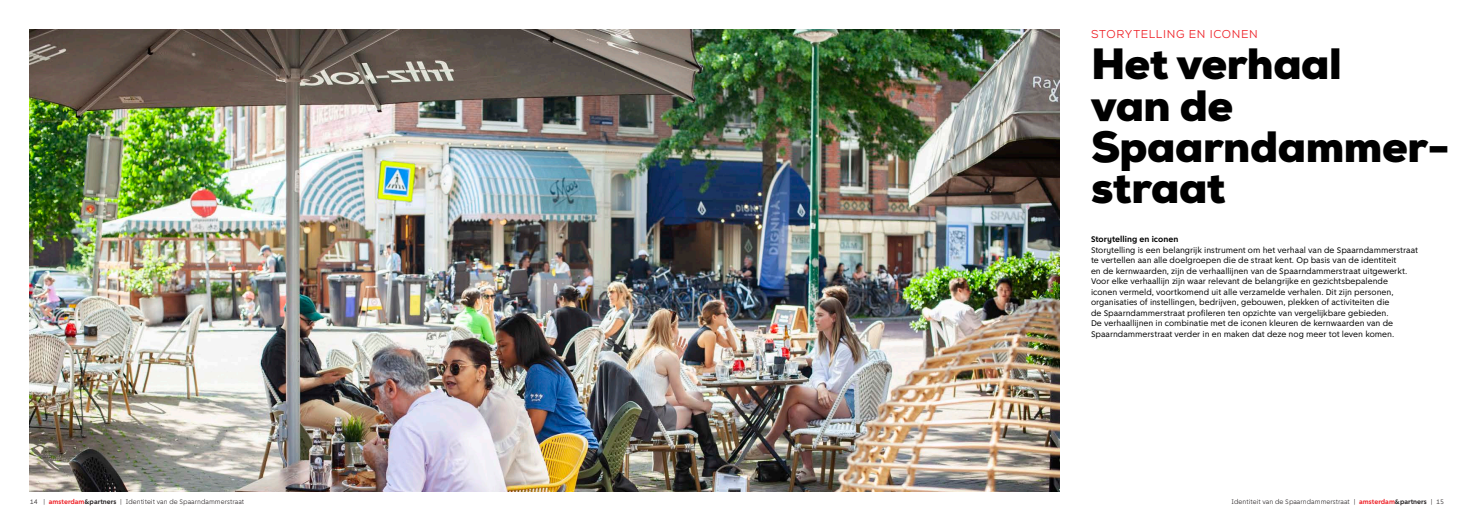
<style>
.page{position:relative;width:1474px;height:521px;background:#fff}
.page>*{position:absolute;margin:0;border:0;box-sizing:border-box;transform-origin:0 0}
.HEADER2{font:900 43.75px/41.1px "Nexa";letter-spacing:-.01em;color:#000}
.SUB2{font:11.38px "Nexa";letter-spacing:.06em;color:#ee1d23}
.BODY{font:8.75px/10.5px "Amsterdam Sans";letter-spacing:-.005em;color:#000}
.BODY-2{font:700 8.75px "Amsterdam Sans";color:#000}
.t1{font:300 7px "Amsterdam Sans";color:#231f20}
.s1{font-weight:700;color:#ee1d23}
.s2{font-weight:700}
.s3{font-size:6.91px}
</style>
<div class="page">
<img style="left:30px;top:30px;width:1029px;height:461px">
<p class="SUB2" style="left:1091px;top:27px;width:168px">STORYTELLING EN ICONEN</p>
<p class="HEADER2" style="left:1091px;top:44px;width:252px">Het verhaal</p>
<p class="HEADER2" style="left:1091px;top:85px;width:144px">van de</p>
<p class="HEADER2" style="left:1091px;top:126px;width:360px">Spaarndammer&shy;straat</p>
<p class="BODY-2" style="left:1091px;top:234px;width:89px">Storytelling en iconen</p>
<p class="BODY" style="left:1091px;top:245px;width:328px">Storytelling is een belangrijk instrument om het verhaal van de Spaarndammerstraat te vertellen aan alle doelgroepen die de straat kent. Op basis van de identiteit<br>en de kernwaarden, zijn de verhaallijnen van de Spaarndammerstraat uitgewerkt.<br>Voor elke verhaallijn zijn waar relevant de belangrijke en gezichtsbepalende<br>iconen vermeld, voortkomend uit alle verzamelde verhalen. Dit zijn personen, organisaties of instellingen, bedrijven, gebouwen, plekken of activiteiten die<br>de Spaarndammerstraat profileren ten opzichte van vergelijkbare gebieden.<br>De verhaallijnen in combinatie met de iconen kleuren de kernwaarden van de Spaarndammerstraat verder in en maken dat deze nog meer tot leven komen.</p>
<p class="t1" style="left:30px;top:497px;width:216px">14 | <span class="s1">amsterdam</span><span class="s2">&amp;partners</span> <span class="s3">|</span> Identiteit van de Spaarndammerstraat</p>
<p class="t1" style="left:1231px;top:497px;width:214px">Identiteit van de Spaarndammerstraat | <span class="s1">amsterdam</span><span class="s2">&amp;partners</span> | 15</p>
</div>
